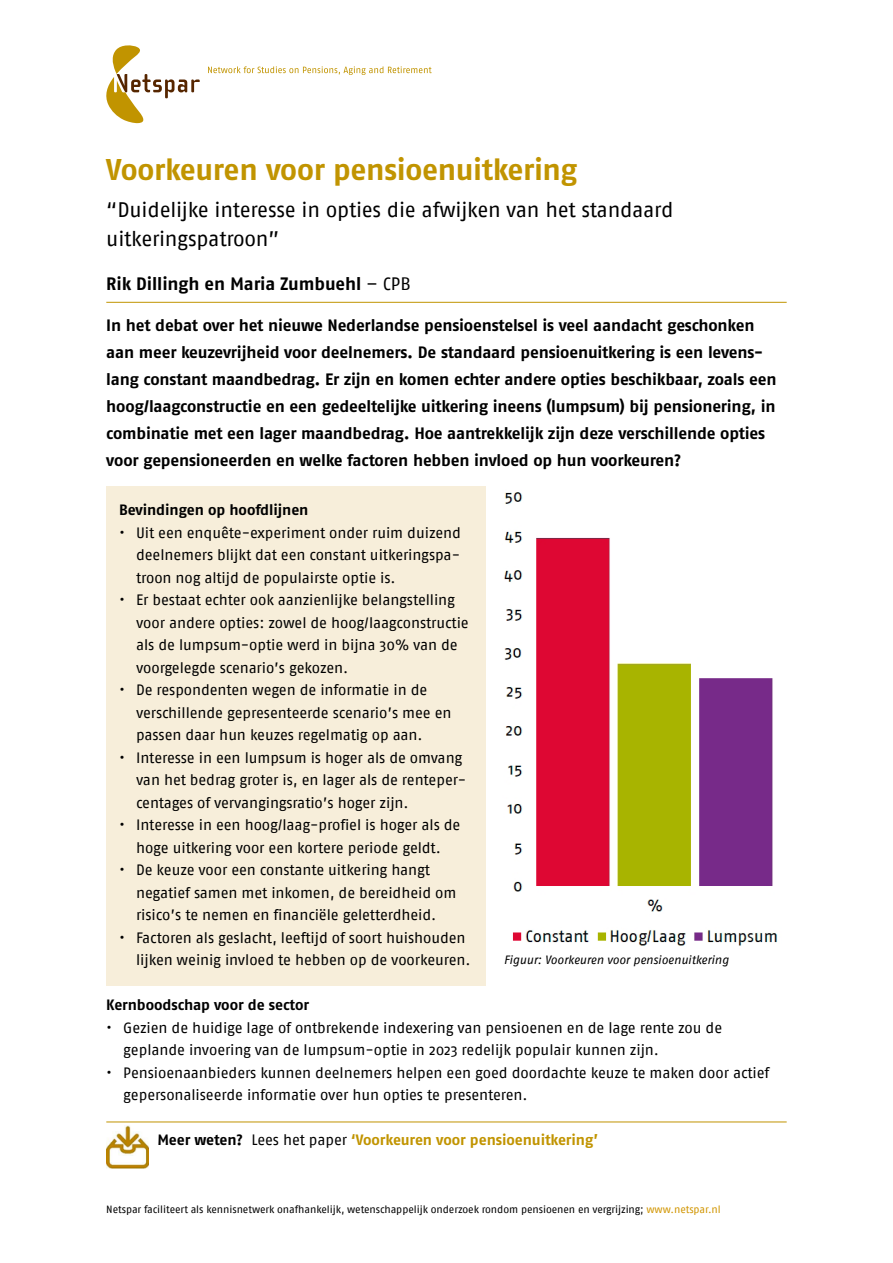
<style>
.page{position:relative;width:893px;height:1263px;background:#fff}
.page>*{position:absolute;margin:0;border:0;box-sizing:border-box;transform-origin:0 0}
.t1{font:700 30px "Fago OT";letter-spacing:-.015em;color:#c19400}
.t2{font:21px/28.5px "Fago No";letter-spacing:-.015em;color:#000}
.t3{font:700 18px "Fago OT";letter-spacing:-.005em;color:#000}
.t4{font:700 16.5px/27px "Fago OT";letter-spacing:-.01em;color:#000}
.t5{font:15px/22.5px "Fago No";letter-spacing:-.01em;color:#000}
.t6{font:700 15px "Fago OT";letter-spacing:-.01em;color:#c19400}
.t7{font:700 15px "Fago OT";letter-spacing:-.005em;color:#000}
.t8{font:italic 12px "Fago No";letter-spacing:-.005em;color:#000}
.t9{font:10.5px "Fago No";letter-spacing:-.005em;color:#000}
.s1{font-family:"Fago No";font-weight:400}
.s2{color:#000}
.s3{font-family:"Fago No";font-weight:400;color:#000}
.s4{color:#d19500}
</style>
<div class="page">
<svg style="left:106px;top:45px;width:94px;height:78px"></svg>
<svg style="left:208px;top:66px;width:224px;height:9px"></svg>
<img style="left:106px;top:1126px;width:43px;height:42px">
<div style="left:106px;top:486px;width:380px;height:500px;background:#f7eeda"></div>
<hr style="left:106px;top:1121px;width:681px;height:1px;background:#c19400">
<hr style="left:106px;top:302px;width:681px;height:1px;background:#c19400">
<img style="left:503px;top:492px;width:275px;height:454px">
<h1 class="t1" style="left:106px;top:152px;width:473px">Voorkeuren voor pensioenuitkering</h1>
<h2 class="t2" style="left:106px;top:195px;width:569px">“Duidelijke interesse in opties die afwijken van het standaard uitkeringspatroon”</h2>
<p class="t3" style="left:106px;top:273px;width:306px">Rik Dillingh en Maria Zumbuehl <span class="s1">– CPB</span></p>
<p class="t4" style="left:106px;top:312px;width:672px">In het debat over het nieuwe Nederlandse pensioenstelsel is veel aandacht geschonken aan meer keuzevrijheid voor deelnemers. De standaard pensioenuitkering is een levens&shy;lang constant maandbedrag. Er zijn en komen echter andere opties beschikbaar, zoals een hoog/laagconstructie en een gedeeltelijke uitkering ineens (lumpsum) bij pensionering, in combinatie met een lager maandbedrag. Hoe aantrekkelijk zijn deze verschillende opties voor gepensioneerden en welke factoren hebben invloed op hun voorkeuren?</p>
<p class="t7" style="left:119px;top:501px;width:191px">Bevindingen op hoofdlijnen</p>
<p class="t5" style="left:136px;top:521px;width:326px;text-align:justify;text-indent:-17px">• Uit een enquête-experiment onder ruim duizend deelnemers blijkt dat een constant uitkeringspa&shy;troon nog altijd de populairste optie is.</p>
<p class="t5" style="left:136px;top:588px;width:334px;text-indent:-17px">• Er bestaat echter ook aanzienlijke belangstelling voor andere opties: zowel de hoog/laagconstructie als de lumpsum-optie werd in bijna 30% van de voorgelegde scenario’s gekozen.</p>
<p class="t5" style="left:136px;top:678px;width:317px;text-indent:-17px">• De respondenten wegen de informatie in de verschillende gepresenteerde scenario’s mee en passen daar hun keuzes regelmatig op aan.</p>
<p class="t5" style="left:136px;top:746px;width:332px;text-indent:-17px">• Interesse in een lumpsum is hoger als de omvang van het bedrag groter is, en lager als de renteper&shy;centages of vervangingsratio’s hoger zijn.</p>
<p class="t5" style="left:119px;top:813px;width:343px;text-align:center">• Interesse in een hoog/laag-profiel is hoger als de hoge uitkering voor een kortere periode geldt.</p>
<p class="t5" style="left:136px;top:858px;width:322px;text-indent:-17px">• De keuze voor een constante uitkering hangt negatief samen met inkomen, de bereidheid om risico’s te nemen en financiële geletterdheid.</p>
<p class="t5" style="left:136px;top:926px;width:336px;text-indent:-17px">• Factoren als geslacht, leeftijd of soort huishouden lijken weinig invloed te hebben op de voorkeuren.</p>
<p class="t8" style="left:504px;top:953px;width:226px">Figuur: Voorkeuren voor pensioenuitkering</p>
<p class="t7" style="left:106px;top:996px;width:204px">Kernboodschap voor de sector</p>
<p class="t5" style="left:123px;top:1016px;width:600px;text-indent:-17px">• Gezien de huidige lage of ontbrekende indexering van pensioenen en de lage rente zou de geplande invoering van de lumpsum-optie in 2023 redelijk populair kunnen zijn.</p>
<p class="t5" style="left:123px;top:1061px;width:648px;text-indent:-17px">• Pensioenaanbieders kunnen deelnemers helpen een goed doordachte keuze te maken door actief gepersonaliseerde informatie over hun opties te presenteren.</p>
<p class="t6" style="left:157px;top:1131px;width:442px"><span class="s2">Meer weten?</span> <span class="s3">Lees het paper</span> ‘Voorkeuren voor pensioenuitkering’</p>
<p class="t9" style="left:106px;top:1203px;width:616px">Netspar faciliteert als kennisnetwerk onafhankelijk, wetenschappelijk onderzoek rondom pensioenen en vergrijzing; <span class="s4">www.netspar.nl</span></p>
</div>
